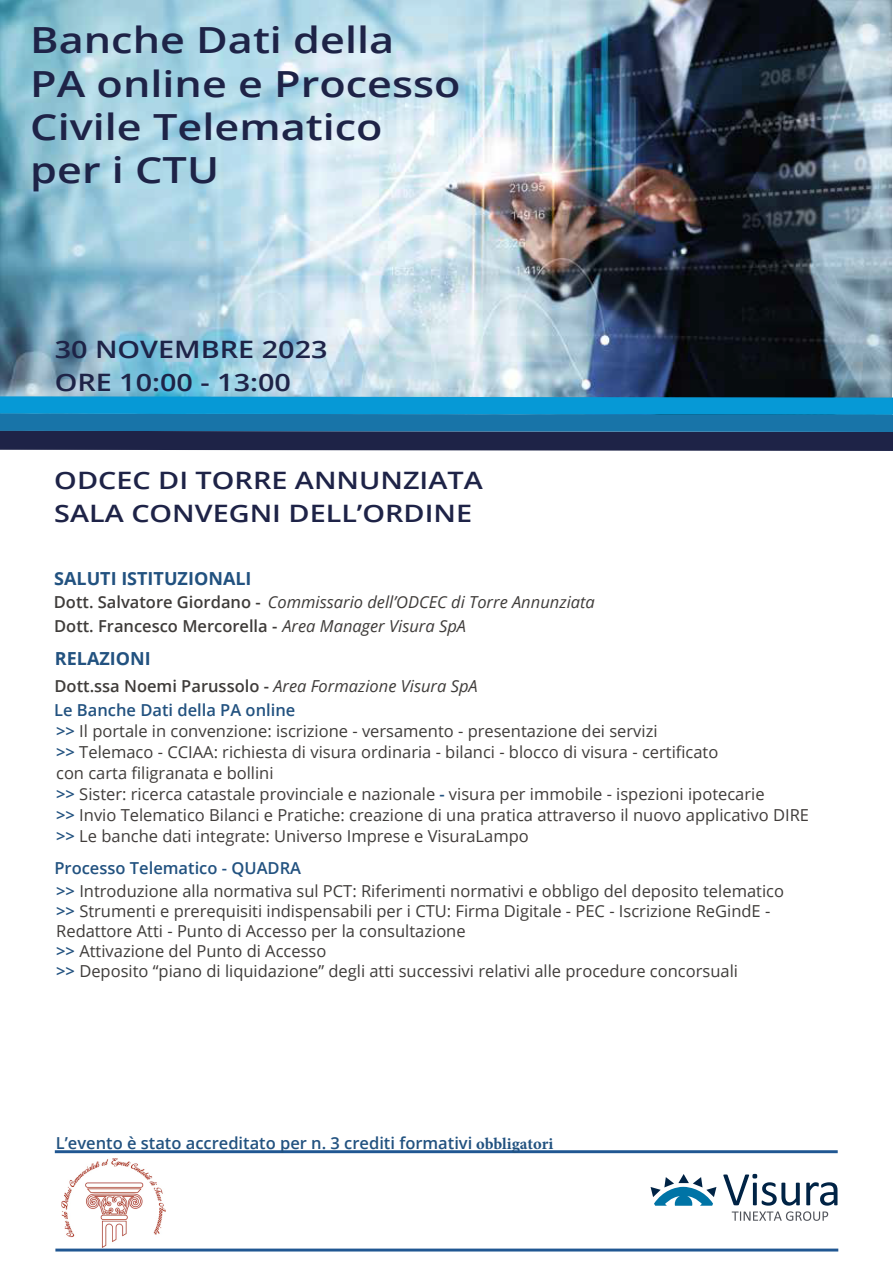
<style>
.page{position:relative;width:893px;height:1263px;background:#fff}
.page>*{position:absolute;margin:0;border:0;box-sizing:border-box;transform-origin:0 0}
.t1{font:600 36px/43.2px "Open Sans";color:#1e2347;scale:1.2 1}
.t2{font:600 24px/33px "Open Sans";color:#1e2347;scale:1.2 1}
.t3{font:700 18px "Open Sans";color:#225280}
.t4{font:16.5px/21px "Open Sans";color:#403c3a}
.t5{font:16.5px/19.8px "Open Sans";color:#3f3c3a}
.t6{font:600 16.5px/23.5px "Open Sans";color:#225280}
.t7{font:italic 16.5px/24px "Open Sans";color:#3f3c3a}
.s1{font-weight:600;font-style:normal}
.s2{color:#3f3c3a}
.s3{font-weight:400;font-style:italic;color:#3f3c3a}
.s4{font-weight:600;color:#225280}
.s5{font-family:"Minion Pro";font-weight:700}
</style>
<div class="page">
<img style="left:61px;top:1158px;width:105px;height:89px">
<img style="left:0;top:0;width:892px;height:396px">
<svg style="left:0;top:396px;width:893px;height:55px;background:#196595"></svg>
<hr style="left:55px;top:1150px;width:783px;height:3px;background:#205792">
<hr style="left:55px;top:1248px;width:783px;height:3px;background:#205792">
<svg style="left:651px;top:1174px;width:65px;height:32px"></svg>
<svg style="left:723px;top:1174px;width:114px;height:47px"></svg>
<h1 class="t1" style="left:30px;top:18px;width:360px">Banche Dati della<br>PA online e Processo<br>Civile Telematico per i CTU</h1>
<h2 class="t2" style="left:55px;top:332px;width:229px">30 NOVEMBRE 2023<br>ORE 10:00 - 13:00</h2>
<h2 class="t2" style="left:54px;top:464px;width:359px">ODCEC DI TORRE ANNUNZIATA<br>SALA CONVEGNI DELL’ORDINE</h2>
<p class="t3" style="left:54px;top:565px;width:199px">SALUTI ISTITUZIONALI</p>
<p class="t7" style="left:54px;top:589px;width:542px"><span class="s1">Dott. Salvatore Giordano -</span> Commissario dell’ODCEC di Torre Annunziata<br><span class="s1">Dott. Francesco Mercorella -</span> Area Manager Visura SpA</p>
<p class="t3" style="left:55px;top:646px;width:97px">RELAZIONI</p>
<p class="t6" style="left:54px;top:674px;width:425px"><span class="s2">Dott.ssa Noemi Parussolo -</span> <span class="s3">Area Formazione Visura SpA<br></span>Le Banche Dati della PA online</p>
<p class="t4" style="left:56px;top:720px;width:754px"><span class="s4">&gt;&gt;</span> <span class="s2">Il portale in convenzione: iscrizione - versamento - presentazione dei servizi<br></span><span class="s4">&gt;&gt;</span> <span class="s2">Telemaco - CCIAA:</span> richiesta di visura ordinaria - bilanci - blocco di visura - certificato<br>con carta filigranata e bollini<br><span class="s4">&gt;&gt;</span> <span class="s2">Sister:</span> ricerca catastale provinciale e nazionale <span class="s4">-</span> visura per immobile - ispezioni ipotecarie<br><span class="s4">&gt;&gt;</span> Invio Telematico Bilanci e Pratiche: creazione di una pratica attraverso il nuovo applicativo DIRE <span class="s4">&gt;&gt;</span> Le banche dati integrate: Universo Imprese e VisuraLampo</p>
<p class="t6" style="left:54px;top:856px;width:248px">Processo Telematico - QUADRA</p>
<p class="t5" style="left:56px;top:881px;width:729px"><span class="s4">&gt;&gt;</span> Introduzione alla normativa sul PCT: Riferimenti normativi e obbligo del deposito telematico <span class="s4">&gt;&gt;</span> Strumenti e prerequisiti indispensabili per i CTU: Firma Digitale - PEC - Iscrizione ReGindE - Redattore Atti - Punto di Accesso per la consultazione<br><span class="s4">&gt;&gt;</span> Attivazione del Punto di Accesso<br><span class="s4">&gt;&gt;</span> Deposito “piano di liquidazione” degli atti successivi relativi alle procedure concorsuali</p>
<p class="t6" style="left:56px;top:1130px;width:499px">L’evento è stato accreditato per n. 3 crediti formativi <span class="s5">obbligatori</span></p>
</div>
